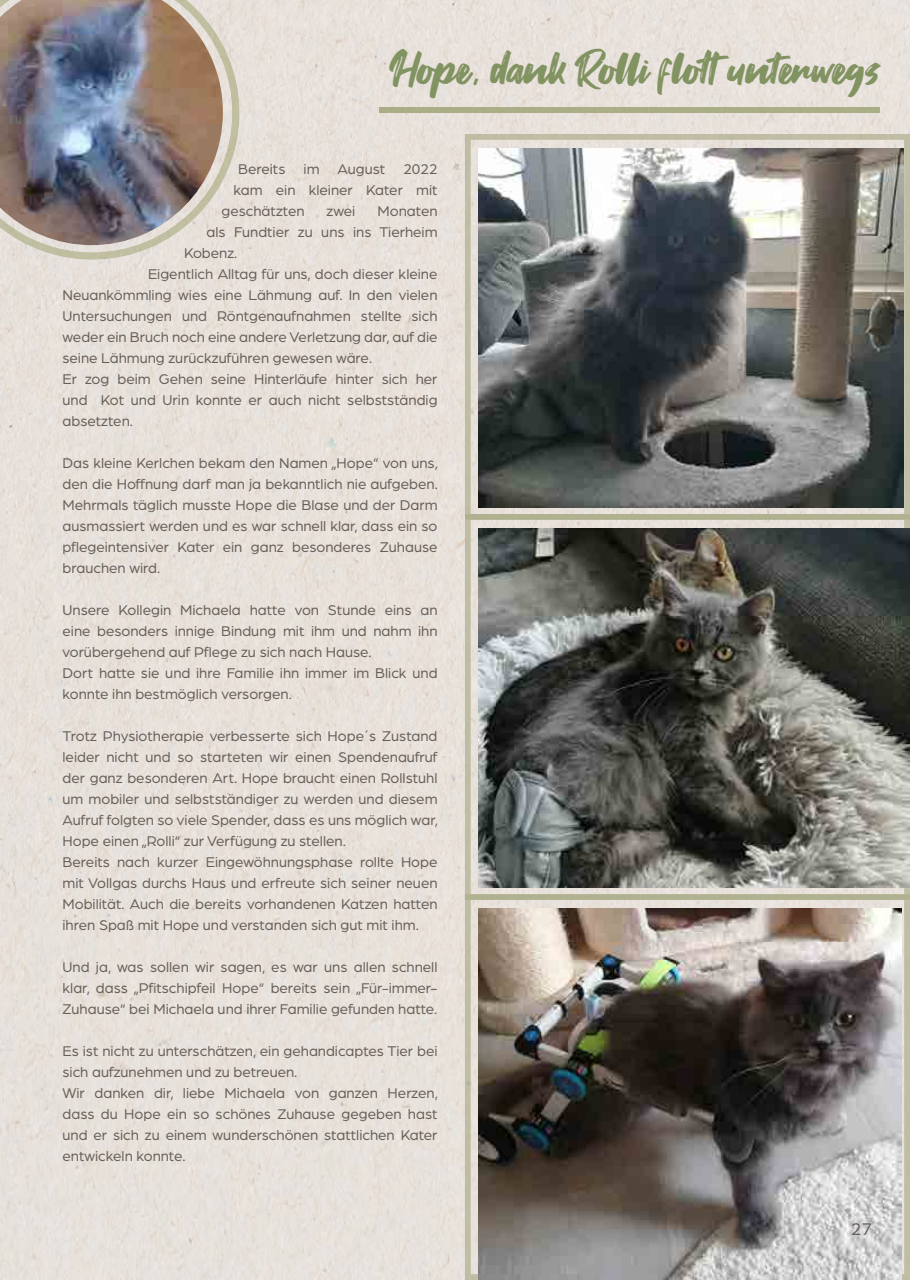
<style>
.page{position:relative;width:910px;height:1280px;background:#fff}
.page>*{position:absolute;margin:0;border:0;box-sizing:border-box;transform-origin:0 0}
.t1{font:45px "Fontjek";color:#829362}
.t2{font:18px "Arboria";color:#675e59}
.t3{font:15px/21px "Arboria";color:#675e59}
</style>
<div class="page">
<div style="left:0;top:0;width:910px;height:905px;background:#e7e1da"></div>
<div style="left:0;top:905px;width:465px;height:375px;background:#e7e1db"></div>
<hr style="left:379px;top:108px;width:501px;height:4px;background:#aaae87">
<img style="left:465px;top:900px;width:445px;height:380px">
<img style="left:478px;top:908px;width:423px;height:372px">
<img style="left:465px;top:520px;width:445px;height:374px">
<img style="left:465px;top:894px;width:445px;height:6px">
<img style="left:478px;top:528px;width:432px;height:359px">
<img style="left:465px;top:134px;width:445px;height:380px">
<img style="left:465px;top:514px;width:445px;height:6px">
<img style="left:478px;top:148px;width:425px;height:359px">
<img style="left:0;top:0;width:240px;height:260px">
<img style="left:0;top:0;width:223px;height:245px">
<h1 class="t1" style="left:391px;top:40px;width:491px">Hope, dank Rolli flottunterwegs</h1>
<p class="t3" style="left:238px;top:157px;width:201px">Bereits im August 2022</p>
<p class="t3" style="left:234px;top:178px;width:206px">kam ein kleiner Kater mit</p>
<p class="t3" style="left:222px;top:199px;width:85px">geschätzten</p>
<p class="t3" style="left:327px;top:199px;width:30px">zwei</p>
<p class="t3" style="left:377px;top:199px;width:62px">Monaten</p>
<p class="t3" style="left:207px;top:220px;width:233px">als Fundtier zu uns ins Tierheim</p>
<p class="t3" style="left:184px;top:241px;width:55px">Kobenz.</p>
<p class="t3" style="left:148px;top:262px;width:291px">Eigentlich Alltag für uns, doch dieser kleine</p>
<p class="t3" style="left:63px;top:283px;width:376px">Neuankömmling wies eine Lähmung auf. In den vielen</p>
<p class="t3" style="left:63px;top:304px;width:376px">Untersuchungen und Röntgenaufnahmen stellte sich</p>
<p class="t3" style="left:63px;top:325px;width:377px">weder ein Bruch noch eine andere Verletzung dar, auf die</p>
<p class="t3" style="left:63px;top:346px;width:311px">seine Lähmung zurückzuführen gewesen wäre.</p>
<p class="t3" style="left:63px;top:367px;width:376px">Er zog beim Gehen seine Hinterläufe hinter sich her</p>
<p class="t3" style="left:63px;top:388px;width:377px">und Kot und Urin konnte er auch nicht selbstständig</p>
<p class="t3" style="left:63px;top:409px;width:72px">absetzten.</p>
<p class="t3" style="left:63px;top:451px;width:377px;text-align:justify">Das kleine Kerlchen bekam den Namen „Hope“ von uns, den die Hoffnung darf man ja bekanntlich nie aufgeben.<br>Mehrmals täglich musste Hope die Blase und der Darm ausmassiert werden und es war schnell klar, dass ein so pflegeintensiver Kater ein ganz besonderes Zuhause brauchen wird.</p>
<p class="t3" style="left:63px;top:598px;width:377px">Unsere Kollegin Michaela hatte von Stunde eins an eine besonders innige Bindung mit ihm und nahm ihn vorübergehend auf Pflege zu sich nach Hause.<br>Dort hatte sie und ihre Familie ihn immer im Blick und konnte ihn bestmöglich versorgen.</p>
<p class="t3" style="left:63px;top:724px;width:377px">Trotz Physiotherapie verbesserte sich Hope´s Zustand leider nicht und so starteten wir einen Spendenaufruf der ganz besonderen Art. Hope braucht einen Rollstuhl um mobiler und selbstständiger zu werden und diesem Aufruf folgten so viele Spender, dass es uns möglich war, Hope einen „Rolli“ zur Verfügung zu stellen.<br>Bereits nach kurzer Eingewöhnungsphase rollte Hope mit Vollgas durchs Haus und erfreute sich seiner neuen Mobilität. Auch die bereits vorhandenen Katzen hatten ihren Spaß mit Hope und verstanden sich gut mit ihm.</p>
<p class="t3" style="left:63px;top:955px;width:377px;text-align:justify">Und ja, was sollen wir sagen, es war uns allen schnell klar, dass „Pfitschipfeil Hope“ bereits sein „Für-immer-Zuhause“ bei Michaela und ihrer Familie gefunden hatte.</p>
<p class="t3" style="left:63px;top:1039px;width:377px">Es ist nicht zu unterschätzen, ein gehandicaptes Tier bei sich aufzunehmen und zu betreuen.<br>Wir danken dir, liebe Michaela von ganzen Herzen, dass du Hope ein so schönes Zuhause gegeben hast und er sich zu einem wunderschönen stattlichen Kater entwickeln konnte.</p>
<p class="t2" style="left:851px;top:1217px;width:22px">27</p>
</div>
